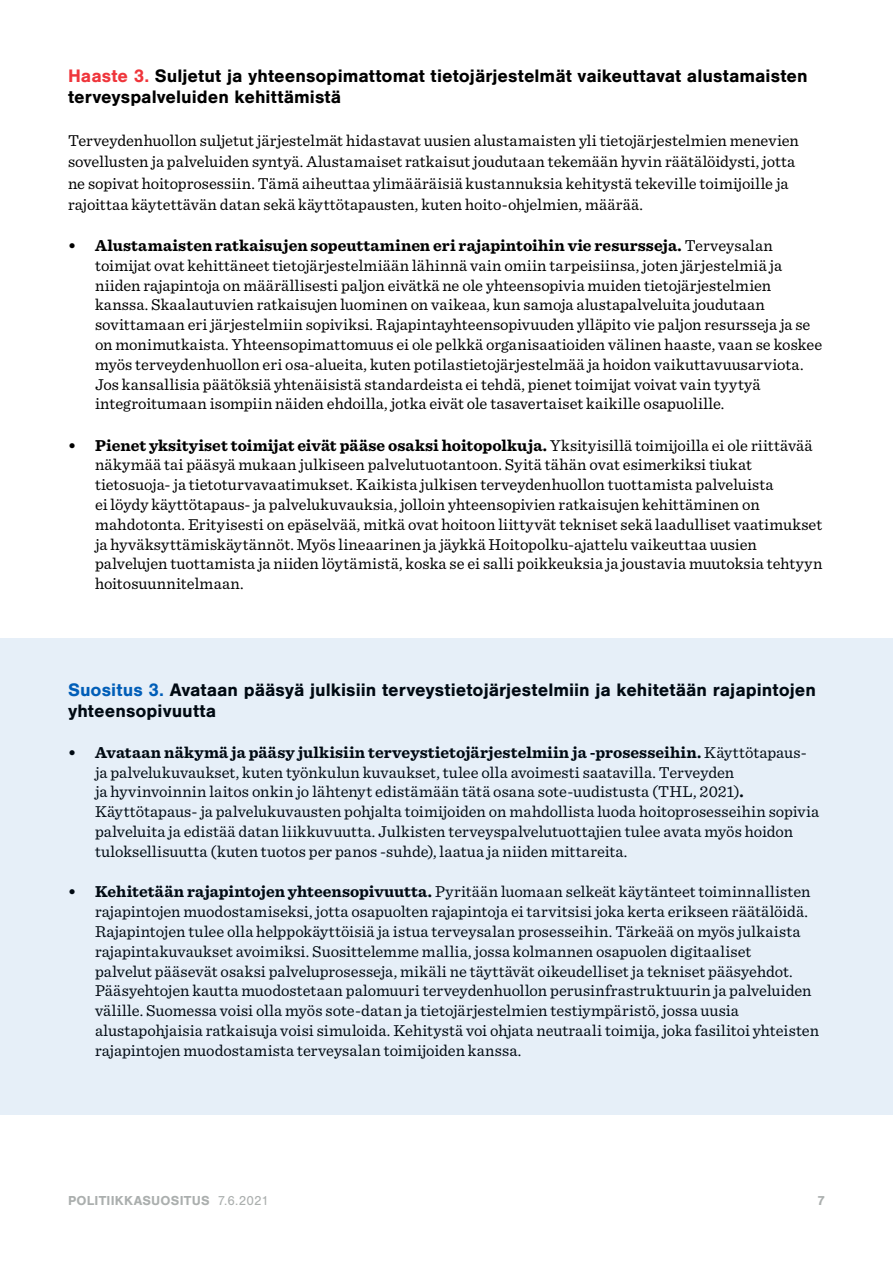
<style>
.page{position:relative;width:893px;height:1263px;background:#fff}
.page>*{position:absolute;margin:0;border:0;box-sizing:border-box;transform-origin:0 0}
.t1{font:700 18.75px/21.3px "Nimbus San";color:#000}
.t2{font:16.5px/19.8px "Sentinel";letter-spacing:.005em;color:#000}
.t3{font:700 13.5px "Nimbus San";letter-spacing:.015em;color:#abafae}
.s1{color:#ef353b}
.s2{font-weight:700}
.s3{color:#005eb8}
.s4{font-weight:400}
</style>
<div class="page">
<div style="left:0;top:638px;width:893px;height:476px;background:#e6eff8"></div>
<p class="t1" style="left:68px;top:65px;width:741px"><span class="s1">Haaste 3.</span> Suljetut ja yhteensopimattomat tietojärjestelmät vaikeuttavat alustamaisten terveyspalveluiden kehittämistä</p>
<p class="t2" style="left:68px;top:129px;width:732px;line-height:21.3px">Terveydenhuollon suljetut järjestelmät hidastavat uusien alustamaisten yli tietojärjestelmien menevien sovellusten ja palveluiden syntyä. Alustamaiset ratkaisut joudutaan tekemään hyvin räätälöidysti, jotta ne sopivat hoitoprosessiin. Tämä aiheuttaa ylimääräisiä kustannuksia kehitystä tekeville toimijoille ja rajoittaa käytettävän datan sekä käyttötapausten, kuten hoito-ohjelmien, määrää.</p>
<p class="t2" style="left:95px;top:235px;width:729px;text-indent:-27px"><span class="s2">• Alustamaisten ratkaisujen sopeuttaminen eri rajapintoihin vie resursseja.</span> Terveysalan toimijat ovat kehittäneet tietojärjestelmiään lähinnä vain omiin tarpeisiinsa, joten järjestelmiä ja niiden rajapintoja on määrällisesti paljon eivätkä ne ole yhteensopivia muiden tietojärjestelmien kanssa. Skaalautuvien ratkaisujen luominen on vaikeaa, kun samoja alustapalveluita joudutaan sovittamaan eri järjestelmiin sopiviksi. Rajapintayhteensopivuuden ylläpito vie paljon resursseja ja se on monimutkaista. Yhteensopimattomuus ei ole pelkkä organisaatioiden välinen haaste, vaan se koskee myös terveydenhuollon eri osa-alueita, kuten potilastietojärjestelmää ja hoidon vaikuttavuusarviota.<br>Jos kansallisia päätöksiä yhtenäisistä standardeista ei tehdä, pienet toimijat voivat vain tyytyä integroitumaan isompiin näiden ehdoilla, jotka eivät ole tasavertaiset kaikille osapuolille.</p>
<p class="t2" style="left:95px;top:434px;width:729px;text-indent:-27px"><span class="s2">• Pienet yksityiset toimijat eivät pääse osaksi hoitopolkuja.</span> Yksityisillä toimijoilla ei ole riittävää näkymää tai pääsyä mukaan julkiseen palvelutuotantoon. Syitä tähän ovat esimerkiksi tiukat tietosuoja- ja tietoturvavaatimukset. Kaikista julkisen terveydenhuollon tuottamista palveluista<br>ei löydy käyttötapaus- ja palvelukuvauksia, jolloin yhteensopivien ratkaisujen kehittäminen on mahdotonta. Erityisesti on epäselvää, mitkä ovat hoitoon liittyvät tekniset sekä laadulliset vaatimukset ja hyväksyttämiskäytännöt. Myös lineaarinen ja jäykkä Hoitopolku-ajattelu vaikeuttaa uusien palvelujen tuottamista ja niiden löytämistä, koska se ei salli poikkeuksia ja joustavia muutoksia tehtyyn hoitosuunnitelmaan.</p>
<p class="t1" style="left:68px;top:679px;width:749px"><span class="s3">Suositus 3.</span> Avataan pääsyä julkisiin terveystietojärjestelmiin ja kehitetään rajapintojen yhteensopivuutta</p>
<p class="t2" style="left:95px;top:741px;width:726px;text-indent:-27px"><span class="s2">• Avataan näkymä ja pääsy julkisiin terveystietojärjestelmiin ja -prosesseihin.</span> Käyttötapaus&shy;ja palvelukuvaukset, kuten työnkulun kuvaukset, tulee olla avoimesti saatavilla. Terveyden<br>ja hyvinvoinnin laitos onkin jo lähtenyt edistämään tätä osana sote-uudistusta (THL, 2021)<span class="s2">.<br></span>Käyttötapaus- ja palvelukuvausten pohjalta toimijoiden on mahdollista luoda hoitoprosesseihin sopivia palveluita ja edistää datan liikkuvuutta. Julkisten terveyspalvelutuottajien tulee avata myös hoidon tuloksellisuutta (kuten tuotos per panos -suhde), laatua ja niiden mittareita.</p>
<p class="t2" style="left:95px;top:881px;width:725px;text-indent:-27px"><span class="s2">• Kehitetään rajapintojen yhteensopivuutta.</span> Pyritään luomaan selkeät käytänteet toiminnallisten rajapintojen muodostamiseksi, jotta osapuolten rajapintoja ei tarvitsisi joka kerta erikseen räätälöidä.<br>Rajapintojen tulee olla helppokäyttöisiä ja istua terveysalan prosesseihin. Tärkeää on myös julkaista rajapintakuvaukset avoimiksi. Suosittelemme mallia, jossa kolmannen osapuolen digitaaliset<br>palvelut pääsevät osaksi palveluprosesseja, mikäli ne täyttävät oikeudelliset ja tekniset pääsyehdot.<br>Pääsyehtojen kautta muodostetaan palomuuri terveydenhuollon perusinfrastruktuurin ja palveluiden välille. Suomessa voisi olla myös sote-datan ja tietojärjestelmien testiympäristö, jossa uusia alustapohjaisia ratkaisuja voisi simuloida. Kehitystä voi ohjata neutraali toimija, joka fasilitoi yhteisten rajapintojen muodostamista terveysalan toimijoiden kanssa.</p>
<p class="t3" style="left:68px;top:1193px;width:202px">POLITIIKKASUOSITUS <span class="s4">7.6.2021</span></p>
<p class="t3" style="left:817px;top:1193px;width:9px">7</p>
</div>
